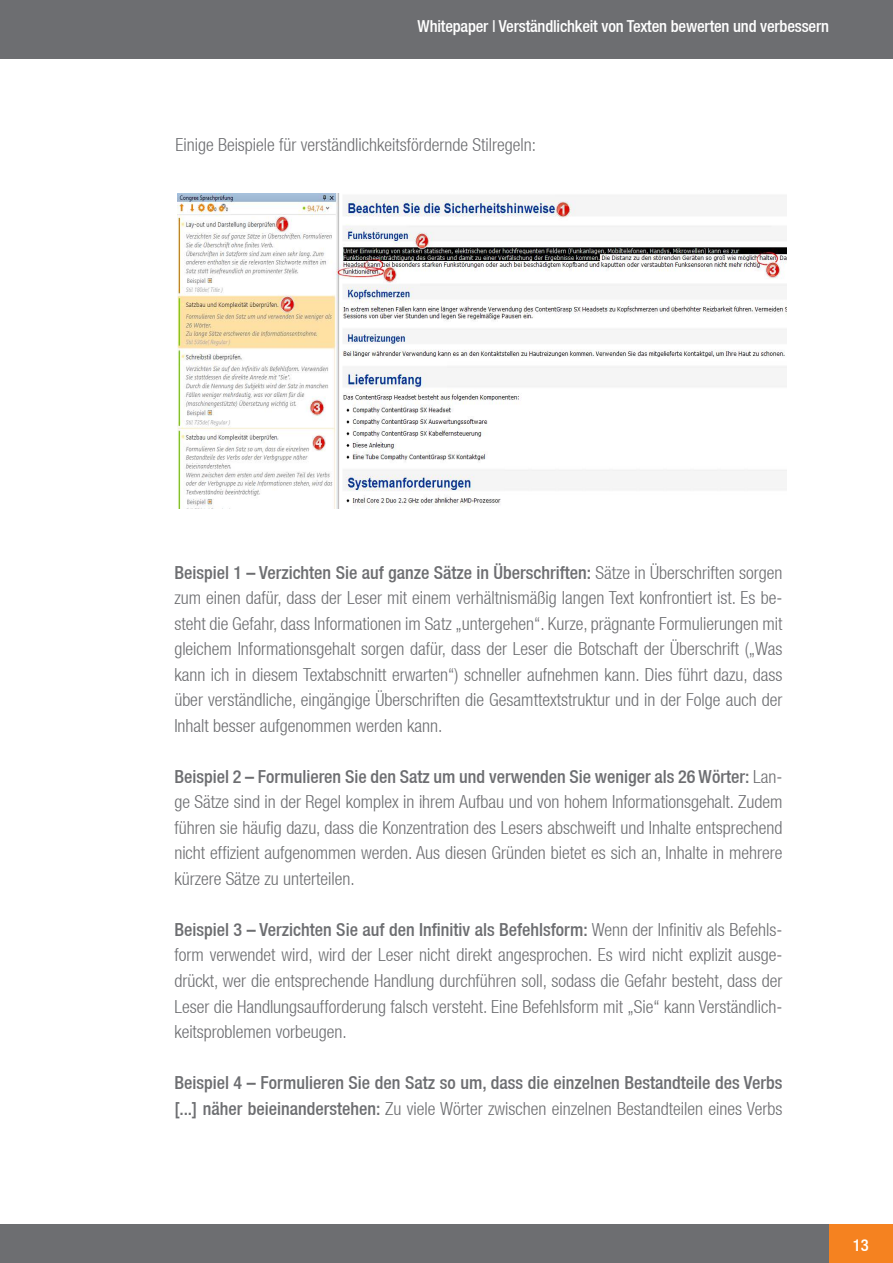
<style>
.page{position:relative;width:893px;height:1263px;background:#fff}
.page>*{position:absolute;margin:0;border:0;box-sizing:border-box;transform-origin:0 0}
.t1{font:300 condensed 18px/25.5px "Helvetica Neue LT";color:#6d6e71;text-align:justify}
.t2{font:500 condensed 18px/25.5px "Helvetica Neue LT";color:#6d6e71}
.t3{font:500 condensed 16.5px "Helvetica Neue LT";letter-spacing:-.01em;color:#fff}
.s1{font-weight:500}
.s2{font-weight:300}
</style>
<div class="page">
<div style="left:0;top:1225px;width:893px;height:38px;background:#6d6e71"></div>
<div style="left:0;top:0;width:893px;height:58px;background:#6d6e71"></div>
<div style="left:829px;top:1225px;width:64px;height:38px;background:#f58220"></div>
<img style="left:178px;top:193px;width:609px;height:316px">
<p class="t3" style="left:418px;top:16px;width:413px">Whitepaper | Verständlichkeit von Texten bewerten und verbessern</p>
<p class="t1" style="left:175px;top:131px;width:362px">Einige Beispiele für verständlichkeitsfördernde Stilregeln:</p>
<p class="t1" style="left:174px;top:560px;width:610px"><span class="s1">Beispiel 1 – Verzichten Sie auf ganze Sätze in Überschriften:</span> Sätze in Überschriften sorgen zum einen dafür, dass der Leser mit einem verhältnismäßig langen Text konfrontiert ist. Es be&shy;steht die Gefahr, dass Informationen im Satz „untergehen“. Kurze, prägnante Formulierungen mit gleichem Informationsgehalt sorgen dafür, dass der Leser die Botschaft der Überschrift („Was kann ich in diesem Textabschnitt erwarten“) schneller aufnehmen kann. Dies führt dazu, dass über verständliche, eingängige Überschriften die Gesamttextstruktur und in der Folge auch der Inhalt besser aufgenommen werden kann.</p>
<p class="t1" style="left:174px;top:764px;width:610px"><span class="s1">Beispiel 2 – Formulieren Sie den Satz um und verwenden Sie weniger als 26 Wörter:</span> Lan&shy;ge Sätze sind in der Regel komplex in ihrem Aufbau und von hohem Informationsgehalt. Zudem führen sie häufig dazu, dass die Konzentration des Lesers abschweift und Inhalte entsprechend nicht effizient aufgenommen werden. Aus diesen Gründen bietet es sich an, Inhalte in mehrere kürzere Sätze zu unterteilen.</p>
<p class="t1" style="left:174px;top:917px;width:610px"><span class="s1">Beispiel 3 – Verzichten Sie auf den Infinitiv als Befehlsform:</span> Wenn der Infinitiv als Befehls&shy;form verwendet wird, wird der Leser nicht direkt angesprochen. Es wird nicht explizit ausge&shy;drückt, wer die entsprechende Handlung durchführen soll, sodass die Gefahr besteht, dass der Leser die Handlungsaufforderung falsch versteht. Eine Befehlsform mit „Sie“ kann Verständlich&shy;keitsproblemen vorbeugen.</p>
<p class="t2" style="left:174px;top:1070px;width:610px">Beispiel 4 – Formulieren Sie den Satz so um, dass die einzelnen Bestandteile des Verbs [...] näher beieinanderstehen: <span class="s2">Zu viele Wörter zwischen einzelnen Bestandteilen eines Verbs</span></p>
<p class="t3" style="left:853px;top:1235px;width:17px">13</p>
</div>
